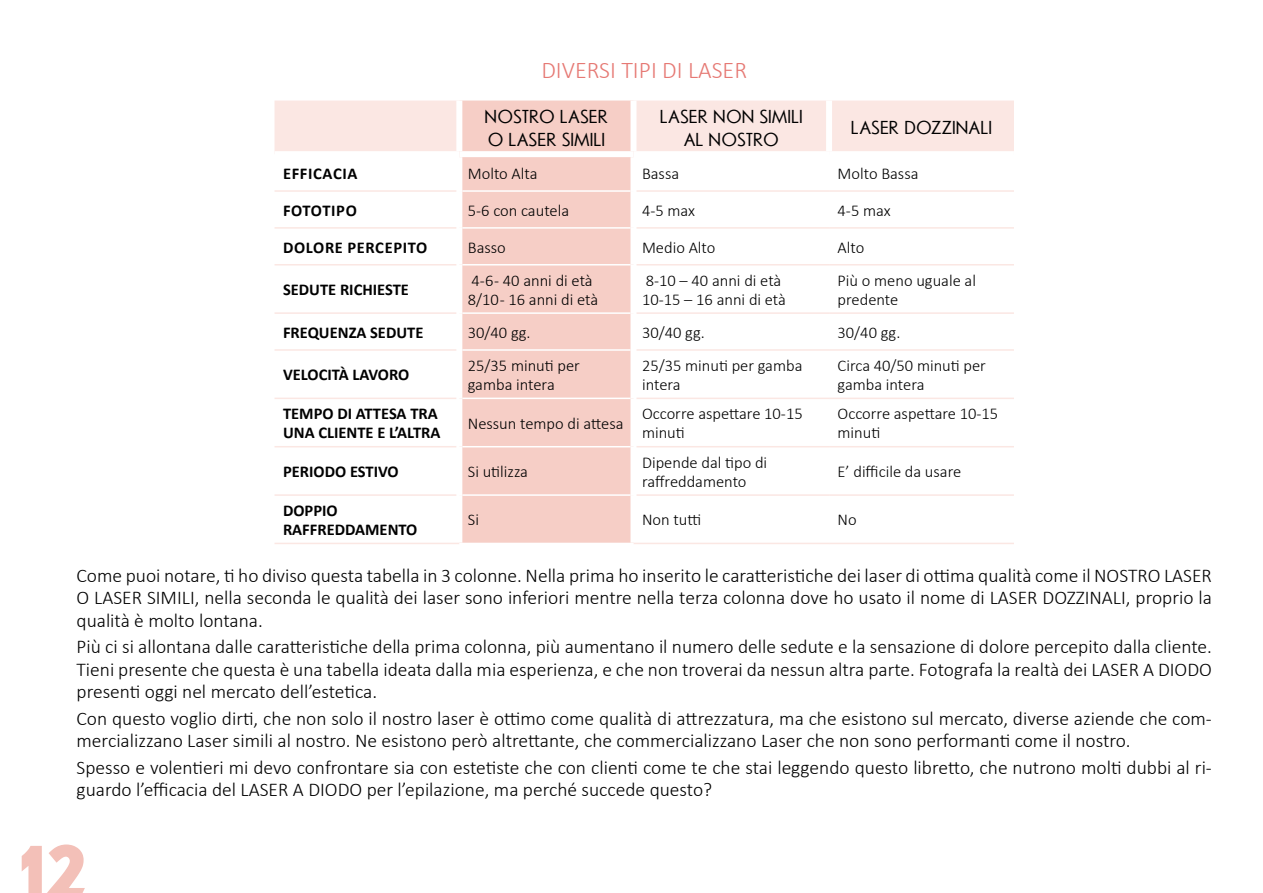
<style>
.page{position:relative;width:1263px;height:893px;background:#fff}
.page>*{position:absolute;margin:0;border:0;box-sizing:border-box;transform-origin:0 0}
.t1{font:700 79.8px "Erbar W01";color:#f3c0b8}
.t2{font:300 24px "Calibri";color:#e67974}
.t3{font:300 19.5px/22.4px "Calibri";color:#000;text-align:justify}
.t4{font:19.5px/22.5px "Erbar W01";color:#000}
.t5{font:300 16.5px/19px "Calibri";color:#000}
.t6{font:700 16.5px/18.9px "Calibri";color:#000}
.t7{font:700 16.5px "Calibri";letter-spacing:.04em;color:#000}
.t8{font:700 16.5px "Calibri";letter-spacing:.03em;color:#000}
</style>
<div class="page">
<div style="left:274px;top:101px;width:740px;height:50px;background:#fbe7e3"></div>
<div style="left:462px;top:101px;width:168px;height:442px;background:#f6cec6"></div>
<div style="left:456px;top:101px;width:6px;height:50px;background:#fff"></div>
<div style="left:630px;top:101px;width:6px;height:50px;background:#fff"></div>
<div style="left:826px;top:101px;width:6px;height:50px;background:#fff"></div>
<hr style="left:274px;top:190px;width:182px;height:2px;background:#fbe7e3">
<hr style="left:636px;top:190px;width:193px;height:2px;background:#fbe7e3">
<hr style="left:829px;top:190px;width:185px;height:2px;background:#fbe7e3">
<hr style="left:274px;top:227px;width:182px;height:2px;background:#fbe7e3">
<hr style="left:636px;top:227px;width:193px;height:2px;background:#fbe7e3">
<hr style="left:829px;top:227px;width:185px;height:2px;background:#fbe7e3">
<hr style="left:274px;top:264px;width:182px;height:1px;background:#fbe7e3">
<hr style="left:636px;top:264px;width:193px;height:1px;background:#fbe7e3">
<hr style="left:829px;top:264px;width:185px;height:1px;background:#fbe7e3">
<hr style="left:274px;top:312px;width:182px;height:2px;background:#fbe7e3">
<hr style="left:636px;top:312px;width:193px;height:2px;background:#fbe7e3">
<hr style="left:829px;top:312px;width:185px;height:2px;background:#fbe7e3">
<hr style="left:274px;top:349px;width:182px;height:2px;background:#fbe7e3">
<hr style="left:636px;top:349px;width:193px;height:2px;background:#fbe7e3">
<hr style="left:829px;top:349px;width:185px;height:2px;background:#fbe7e3">
<hr style="left:274px;top:398px;width:182px;height:1px;background:#fbe7e3">
<hr style="left:636px;top:398px;width:193px;height:1px;background:#fbe7e3">
<hr style="left:829px;top:398px;width:185px;height:1px;background:#fbe7e3">
<hr style="left:274px;top:446px;width:182px;height:1px;background:#fbe7e3">
<hr style="left:636px;top:446px;width:193px;height:1px;background:#fbe7e3">
<hr style="left:829px;top:446px;width:185px;height:1px;background:#fbe7e3">
<hr style="left:274px;top:494px;width:182px;height:2px;background:#fbe7e3">
<hr style="left:636px;top:494px;width:193px;height:2px;background:#fbe7e3">
<hr style="left:829px;top:494px;width:185px;height:2px;background:#fbe7e3">
<div style="left:459px;top:151px;width:174px;height:6px;background:#fff"></div>
<hr style="left:462px;top:190px;width:168px;height:2px;background:#fff">
<hr style="left:462px;top:227px;width:168px;height:2px;background:#fff">
<hr style="left:462px;top:264px;width:168px;height:1px;background:#fff">
<hr style="left:462px;top:312px;width:168px;height:2px;background:#fff">
<hr style="left:462px;top:349px;width:168px;height:2px;background:#fff">
<hr style="left:462px;top:398px;width:168px;height:1px;background:#fff">
<hr style="left:462px;top:446px;width:168px;height:1px;background:#fff">
<hr style="left:462px;top:494px;width:168px;height:2px;background:#fff">
<hr style="left:274px;top:543px;width:185px;height:1px;background:#fbe7e3">
<hr style="left:633px;top:543px;width:196px;height:1px;background:#fbe7e3">
<hr style="left:829px;top:543px;width:185px;height:1px;background:#fbe7e3">
<p class="t2" style="left:541px;top:55px;width:207px">DIVERSI TIPI DI LASER</p>
<p class="t4" style="left:485px;top:106px;width:125px">NOSTRO LASER<br>O LASER SIMILI</p>
<p class="t4" style="left:660px;top:106px;width:144px;text-align:center">LASER NON SIMILI<br>AL NOSTRO</p>
<p class="t4" style="left:851px;top:117px;width:143px">LASER DOZZINALI</p>
<p class="t7" style="left:283px;top:162px;width:76px">EFFICACIA</p>
<p class="t5" style="left:468px;top:164px;width:71px">Molto Alta</p>
<p class="t5" style="left:642px;top:164px;width:39px">Bassa</p>
<p class="t5" style="left:837px;top:164px;width:82px">Molto Bassa</p>
<p class="t8" style="left:283px;top:198px;width:75px">FOTOTIPO</p>
<p class="t5" style="left:468px;top:200px;width:103px">5-6 con cautela</p>
<p class="t5" style="left:642px;top:200px;width:55px">4-5 max</p>
<p class="t5" style="left:837px;top:200px;width:55px">4-5 max</p>
<p class="t7" style="left:283px;top:235px;width:146px">DOLORE PERCEPITO</p>
<p class="t5" style="left:468px;top:237px;width:39px">Basso</p>
<p class="t5" style="left:642px;top:237px;width:75px">Medio Alto</p>
<p class="t5" style="left:837px;top:237px;width:28px">Alto</p>
<p class="t6" style="left:283px;top:280px;width:127px">SEDUTE RICHIESTE</p>
<p class="t5" style="left:468px;top:270px;width:132px">4-6 - 40 anni di età<br>8/10 - 16 anni di età</p>
<p class="t5" style="left:642px;top:270px;width:145px">8-10 – 40 anni di età<br>10-15 – 16 anni di età</p>
<p class="t5" style="left:837px;top:270px;width:140px">Più o meno uguale al predente</p>
<p class="t6" style="left:283px;top:323px;width:142px">FREQUENZA SEDUTE</p>
<p class="t5" style="left:468px;top:323px;width:64px">30/40 gg.</p>
<p class="t5" style="left:642px;top:323px;width:64px">30/40 gg.</p>
<p class="t5" style="left:837px;top:323px;width:64px">30/40 gg.</p>
<p class="t6" style="left:283px;top:365px;width:128px">VELOCITÀ LAVORO</p>
<p class="t5" style="left:468px;top:356px;width:114px">25/35 minuti per gamba intera</p>
<p class="t5" style="left:642px;top:356px;width:162px">25/35 minuti per gamba intera</p>
<p class="t5" style="left:837px;top:356px;width:150px">Circa 40/50 minuti per gamba intera</p>
<p class="t6" style="left:283px;top:404px;width:159px">TEMPO DI ATTESA TRA<br>UNA CLIENTE E L’ALTRA</p>
<p class="t5" style="left:468px;top:414px;width:157px">Nessun tempo di attesa</p>
<p class="t5" style="left:642px;top:404px;width:162px">Occorre aspettare 10-15 minuti</p>
<p class="t5" style="left:837px;top:404px;width:162px">Occorre aspettare 10-15 minuti</p>
<p class="t6" style="left:283px;top:462px;width:117px">PERIODO ESTIVO</p>
<p class="t5" style="left:468px;top:462px;width:62px">Si utilizza</p>
<p class="t5" style="left:642px;top:452px;width:127px">Dipende dal tipo di raffreddamento</p>
<p class="t5" style="left:837px;top:462px;width:125px">E’ difficile da usare</p>
<p class="t6" style="left:283px;top:501px;width:136px">DOPPIO<br>RAFFREDDAMENTO</p>
<p class="t5" style="left:468px;top:510px;width:13px">Si</p>
<p class="t5" style="left:642px;top:510px;width:61px">Non tutti</p>
<p class="t5" style="left:837px;top:510px;width:21px">No</p>
<p class="t3" style="left:77px;top:564px;width:1137px">Come puoi notare, ti ho diviso questa tabella in 3 colonne. Nella prima ho inserito le caratteristiche dei laser di ottima qualità come il NOSTRO LASER O LASER SIMILI, nella seconda le qualità dei laser sono inferiori mentre nella terza colonna dove ho usato il nome di LASER DOZZINALI, proprio la qualità è molto lontana.</p>
<p class="t3" style="left:77px;top:636px;width:1137px">Più ci si allontana dalle caratteristiche della prima colonna, più aumentano il numero delle sedute e la sensazione di dolore percepito dalla cliente.<br>Tieni presente che questa è una tabella ideata dalla mia esperienza, e che non troverai da nessun altra parte. Fotografa la realtà dei LASER A DIODO presenti oggi nel mercato dell’estetica.</p>
<p class="t3" style="left:77px;top:707px;width:1137px">Con questo voglio dirti, che non solo il nostro laser è ottimo come qualità di attrezzatura, ma che esistono sul mercato, diverse aziende che com&shy;mercializzano Laser simili al nostro. Ne esistono però altrettante, che commercializzano Laser che non sono performanti come il nostro.</p>
<p class="t3" style="left:77px;top:756px;width:1137px">Spesso e volentieri mi devo confrontare sia con estetiste che con clienti come te che stai leggendo questo libretto, che nutrono molti dubbi al ri&shy;guardo l’efficacia del LASER A DIODO per l’epilazione, ma perché succede questo?</p>
<h1 class="t1" style="left:11px;top:824px;width:78px">12</h1>
</div>
